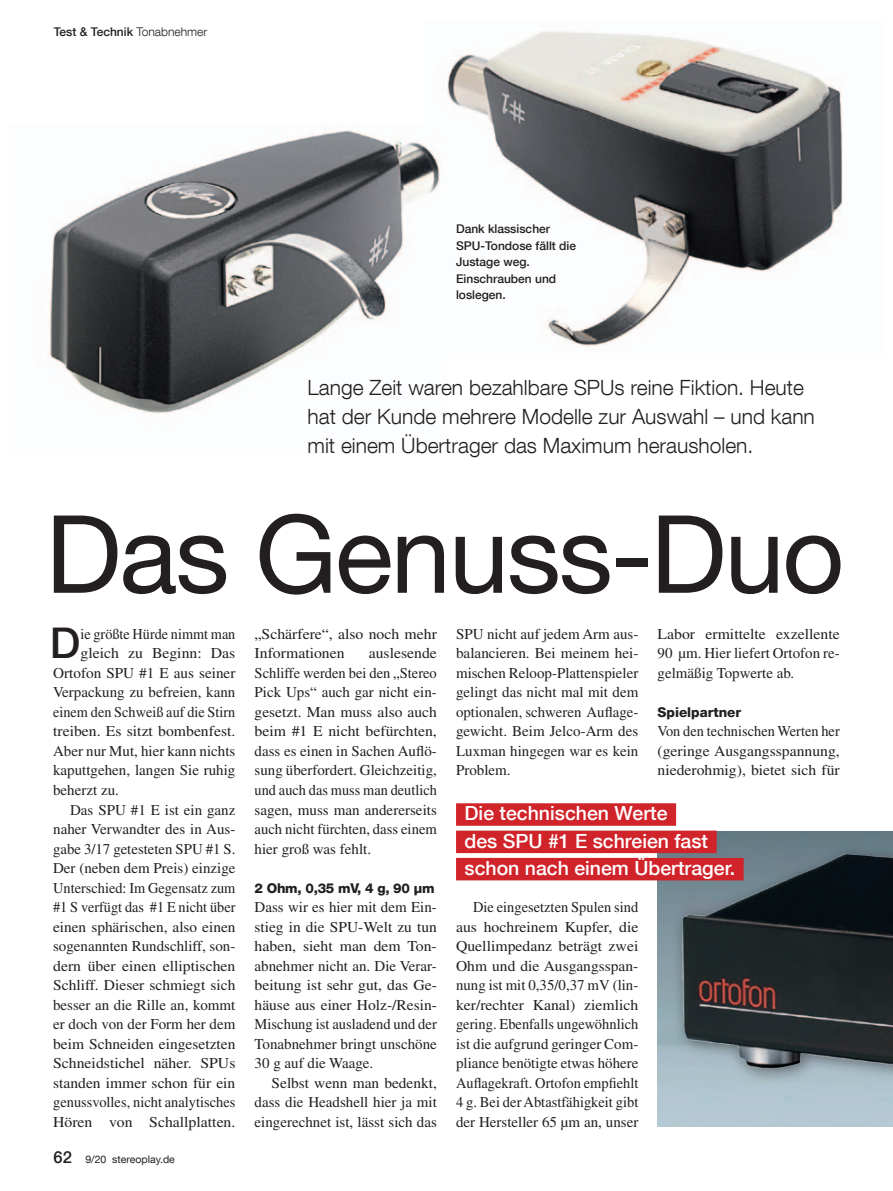
<style>
.page{position:relative;width:893px;height:1191px;background:#fff}
.page>*{position:absolute;margin:0;border:0;box-sizing:border-box;transform-origin:0 0}
._001_Headline{font:108.15px "Helvetica Neue LT Com";letter-spacing:-.02em;color:#231f20}
._005_Body_Initial{font:500 42.3px "Helvetica Neue LT Com";color:#231f20}
._003_Vorspann{font:300 21px/28.5px "Helvetica Neue LT Com";color:#231f20}
.Vorspann_mit_Balken{font:500 19.5px "Helvetica Neue LT Com";color:#fff}
.t1{font:500 16.5px "Helvetica Neue LT Com";color:#231f20}
._006_Body_4mm{font:15px/19.5px "Times LT Std";color:#231f20;text-align:justify}
._006_Body_4mm-2{font:15px/19.5px "Times LT Std";color:#231f20;text-align:justify;scale:1.05 1}
._006_Body_4mm-3{font:15px/19.5px "Times LT Std";color:#231f20;text-align:justify;scale:.96 1}
._007a_Body_0mm{font:15px/19.5px "Times LT Std";color:#231f20;text-align:justify}
._005_Body_Initial-2{font:15px "Times LT Std";color:#231f20}
._007a_Body_0mm-2{font:15px/19.5px "Times LT Std";color:#231f20;text-align:justify;scale:.96 1}
._005_Body_Initial-3{font:15px "Times LT Std";color:#231f20;scale:.95 1}
._005_Body_Initial-4{font:15px "Times LT Std";color:#231f20;scale:1.05 1}
._007_Zwiti{font:800 13.5px "Helvetica Neue LT Com";letter-spacing:-.02em;color:#231f20}
._007_Zwiti-2{font:800 13.5px "Helvetica Neue LT Com";color:#231f20}
._010_Bu{font:500 12px/16.5px "Helvetica Neue LT Com";color:#231f20}
.Rubrikenzeile_Neu{font:500 12px "Helvetica Neue LT Com";color:#231f20}
.xxx_-Pagina{font:10.5px "Helvetica Neue LT Com";color:#231f20}
.s1{font-weight:300}
</style>
<div class="page">
<img style="left:657px;top:831px;width:236px;height:295px">
<div style="left:671px;top:843px;width:222px;height:279px;background:#231f20;opacity:.55"></div>
<img style="left:677px;top:853px;width:216px;height:215px">
<img style="left:447px;top:31px;width:396px;height:319px">
<img style="left:49px;top:130px;width:392px;height:284px">
<div style="left:456px;top:803px;width:220px;height:22px;background:#d1232a"></div>
<div style="left:456px;top:830px;width:261px;height:23px;background:#d1232a"></div>
<div style="left:456px;top:858px;width:288px;height:22px;background:#d1232a"></div>
<p class="Rubrikenzeile_Neu" style="left:54px;top:24px;width:155px">Test &amp; Technik <span class="s1">Tonabnehmer</span></p>
<p class="_010_Bu" style="left:456px;top:220px;width:122px">Dank klassischer<br>SPU-Tondose fällt die<br>Justage weg.<br>Einschrauben und loslegen.</p>
<p class="_003_Vorspann" style="left:308px;top:373px;width:509px">Lange Zeit waren bezahlbare SPUs reine Fiktion. Heute hat der Kunde mehrere Modelle zur Auswahl – und kann mit einem Übertrager das Maximum herausholen.</p>
<p class="_001_Headline" style="left:45px;top:487px;width:800px">Das Genuss-Duo</p>
<p class="_005_Body_Initial" style="left:50px;top:618px;width:32px">D</p>
<p class="_005_Body_Initial-3" style="left:80px;top:625px;width:165px">ie größte Hürde nimmt man</p>
<p class="_005_Body_Initial-4" style="left:80px;top:645px;width:149px">gleich zu Beginn: Das</p>
<p class="_005_Body_Initial-2" style="left:53px;top:664px;width:184px">Ortofon SPU #1 E aus seiner</p>
<p class="_005_Body_Initial-2" style="left:53px;top:684px;width:184px">Verpackung zu befreien, kann</p>
<p class="_005_Body_Initial-3" style="left:53px;top:703px;width:193px">einem den Schweiß auf die Stirn</p>
<p class="_005_Body_Initial-4" style="left:53px;top:723px;width:175px">treiben. Es sitzt bombenfest.</p>
<p class="_005_Body_Initial-2" style="left:53px;top:742px;width:184px">Aber nur Mut, hier kann nichts</p>
<p class="_005_Body_Initial-2" style="left:53px;top:762px;width:184px">kaputtgehen, langen Sie ruhig</p>
<p class="_005_Body_Initial-2" style="left:53px;top:781px;width:67px">beherzt zu.</p>
<p class="_006_Body_4mm" style="left:53px;top:799px;width:184px;text-indent:17px">Das SPU #1 E ist ein ganz naher Verwandter des in Aus&shy;gabe 3/17 getesteten SPU #1 S.<br>Der (neben dem Preis) einzige Unterschied: Im Gegensatz zum #1 S verfügt das #1 E nicht über einen sphärischen, also einen sogenannten Rundschliff, son&shy;dern über einen elliptischen Schliff. Dieser schmiegt sich besser an die Rille an, kommt er doch von der Form her dem beim Schneiden eingesetzten Schneidstichel näher. SPUs standen immer schon für ein genussvolles, nicht analytisches Hören von Schallplatten.</p>
<p class="t1" style="left:54px;top:1147px;width:20px">62</p>
<p class="xxx_-Pagina" style="left:85px;top:1152px;width:91px">9/20 stereoplay.de</p>
<p class="_006_Body_4mm-2" style="left:255px;top:624px;width:175px">„Schärfere“, also noch mehr<br>Informationen</p>
<p class="_006_Body_4mm-2" style="left:255px;top:643px;width:175px;text-indent:114px">auslesende Schliffe werden bei den „Stereo Pick Ups“ auch gar nicht ein&shy;gesetzt. Man muss also auch beim #1 E nicht befürchten, dass es einen in Sachen Auflö&shy;sung überfordert. Gleichzeitig, und auch das muss man deutlich sagen, muss man andererseits auch nicht fürchten, dass einem hier groß was fehlt.</p>
<p class="_007_Zwiti" style="left:255px;top:879px;width:181px">2 Ohm, 0,35 mV, 4 g, 90 µm</p>
<p class="_007a_Body_0mm" style="left:255px;top:897px;width:184px">Dass wir es hier mit dem Ein&shy;stieg in die SPU-Welt zu tun haben, sieht man dem Ton&shy;abnehmer nicht an. Die Verar&shy;beitung ist sehr gut, das Ge&shy;häuse aus einer Holz-/Resin-Mischung ist ausladend und der Tonabnehmer bringt unschöne 30 g auf die Waage.</p>
<p class="_006_Body_4mm" style="left:255px;top:1072px;width:184px;text-indent:17px">Selbst wenn man bedenkt, dass die Headshell hier ja mit eingerechnet ist, lässt sich das</p>
<p class="_006_Body_4mm" style="left:456px;top:624px;width:184px">SPU nicht auf jedem Arm aus&shy;balancieren. Bei meinem hei&shy;mischen Reloop-Plattenspieler gelingt das nicht mal mit dem optionalen, schweren Auflage&shy;gewicht. Beim Jelco-Arm des Luxman hingegen war es kein Problem.</p>
<p class="_006_Body_4mm-2" style="left:657px;top:624px;width:175px">Labor ermittelte exzellente 90 µm. Hier liefert Ortofon re&shy;gelmäßig Topwerte ab.</p>
<p class="_007_Zwiti-2" style="left:657px;top:704px;width:85px">Spielpartner</p>
<p class="_007a_Body_0mm-2" style="left:657px;top:721px;width:191px">Von den technischen Werten her (geringe Ausgangsspannung, niederohmig), bietet sich für</p>
<p class="Vorspann_mit_Balken" style="left:465px;top:801px;width:205px">Die technischen Werte</p>
<p class="Vorspann_mit_Balken" style="left:465px;top:829px;width:245px">des SPU #1 E schreien fast</p>
<p class="Vorspann_mit_Balken" style="left:465px;top:856px;width:272px">schon nach einem Übertrager.</p>
<p class="_006_Body_4mm-3" style="left:456px;top:897px;width:191px;text-indent:17px">Die eingesetzten Spulen sind aus hochreinem Kupfer, die Quellimpedanz beträgt zwei Ohm und die Ausgangsspan&shy;nung ist mit 0,35/0,37 mV (lin&shy;ker/rechter Kanal) ziemlich gering. Ebenfalls ungewöhnlich ist die aufgrund geringer Com&shy;pliance benötigte etwas höhere Auflagekraft. Ortofon empfiehlt 4 g. Bei der Abtastfähigkeit gibt der Hersteller 65 µm an, unser</p>
</div>
